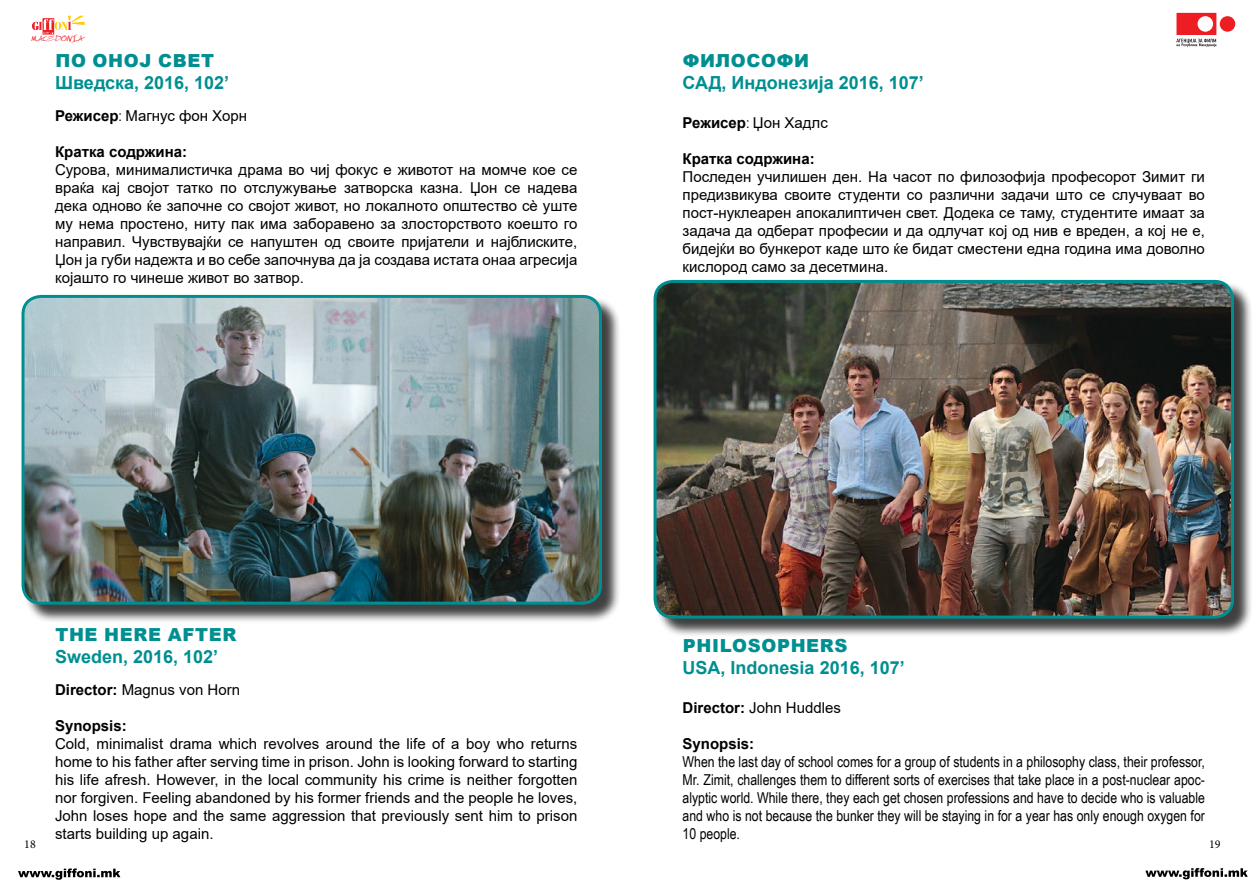
<style>
.page{position:relative;width:1259px;height:893px;background:#fff}
.page>*{position:absolute;margin:0;border:0;box-sizing:border-box;transform-origin:0 0}
.t1{font:700 18px "Arial";color:#008f91}
.t2{font:900 18px "Arial";letter-spacing:.035em;color:#008f91}
.t3{font:15px/18px "Arial";color:#000;text-align:justify}
.t4{font:15px/18px "Arial Narrow";color:#000;text-align:justify}
.t5{font:700 15px "Arial";color:#000}
.t6{font:12px "Minion Pro";color:#000}
.t7{font:10.05px "Especial Kay";color:#ed1d24;scale:1.2 1}
.s1{font-weight:700}
.s2{font-family:"Arial Narrow"}
</style>
<div class="page">
<svg style="left:32px;top:16px;width:53px;height:19px"></svg>
<svg style="left:1176px;top:13px;width:40px;height:34px"></svg>
<div style="left:1219px;top:16px;width:16px;height:16px;background:#ed1d24;border-radius:50%"></div>
<svg style="left:1145px;top:868px;width:102px;height:11px"></svg>
<svg style="left:18px;top:868px;width:102px;height:12px"></svg>
<div style="left:23px;top:297px;width:597px;height:327px;background:#000;opacity:.75"></div>
<img style="left:23px;top:296px;width:577px;height:306px">
<div style="left:22px;top:295px;width:580px;height:310px;border:3px solid #008f91;border-radius:18px"></div>
<div style="left:655px;top:282px;width:597px;height:355px;background:#000;opacity:.75"></div>
<img style="left:655px;top:281px;width:577px;height:336px">
<div style="left:653px;top:280px;width:581px;height:339px;border:3px solid #008f91;border-radius:18px"></div>
<p class="t7" style="left:31px;top:34px;width:45px">MACEDONI A</p>
<p class="t2" style="left:55px;top:48px;width:53px">ПО ОНОЈ</p>
<p class="t2" style="left:158px;top:48px;width:43px">СВЕТ</p>
<p class="t1" style="left:55px;top:70px;width:176px">Шведска, 2016, 102’</p>
<p class="t3" style="left:55px;top:107px;width:194px"><span class="s1">Режисер</span><span class="s2">:</span> Магнус фон Хорн</p>
<p class="t5" style="left:55px;top:141px;width:134px">Кратка содржина:</p>
<p class="t3" style="left:55px;top:161px;width:524px">Сурова, минималистичка драма во чиј фокус е животот на момче кое се враќа кај својот татко по отслужување затворска казна. Џон се надева дека одново ќе започне со својот живот, но локалното општество сè уште му нема простено, ниту пак има заборавено за злосторството коешто го направил. Чувствувајќи се напуштен од своите пријатели и најблиските, Џон ја губи надежта и во себе започнува да ја создава истата онаа агресија којашто го чинеше живот во затвор.</p>
<p class="t2" style="left:683px;top:48px;width:128px">ФИЛОСОФИ</p>
<p class="t1" style="left:682px;top:70px;width:243px">САД, Индонезија 2016, 107’</p>
<p class="t3" style="left:682px;top:114px;width:147px"><span class="s1">Режисер</span><span class="s2">:</span> Џон Хадлс</p>
<p class="t5" style="left:682px;top:148px;width:134px">Кратка содржина:</p>
<p class="t3" style="left:682px;top:168px;width:524px">Последен училишен ден. На часот по филозофија професорот Зимит ги предизвикува своите студенти со различни задачи што се случуваат во пост-нуклеарен апокалиптичен свет. Додека се таму, студентите имаат за задача да одберат професии и да одлучат кој од нив е вреден, а кој не е, бидејќи во бункерот каде што ќе бидат сместени една година има доволно кислород само за десетмина.</p>
<p class="t2" style="left:55px;top:622px;width:176px">THE HERE AFTER</p>
<p class="t1" style="left:55px;top:644px;width:165px">Sweden, 2016, 102’</p>
<p class="t3" style="left:55px;top:681px;width:187px"><span class="s1">Director:</span> Magnus von Horn</p>
<p class="t5" style="left:55px;top:715px;width:73px">Synopsis:</p>
<p class="t3" style="left:55px;top:735px;width:524px">Cold, minimalist drama which revolves around the life of a boy who returns home to his father after serving time in prison. John is looking forward to starting his life afresh. However, in the local community his crime is neither forgotten nor forgiven. Feeling abandoned by his former friends and the people he loves, John loses hope and the same aggression that previously sent him to prison starts building up again.</p>
<p class="t2" style="left:683px;top:633px;width:151px">PHILOSOPHERS</p>
<p class="t1" style="left:682px;top:655px;width:224px">USA, Indonesia 2016, 107’</p>
<p class="t3" style="left:682px;top:699px;width:160px"><span class="s1">Director:</span> John Huddles</p>
<p class="t5" style="left:682px;top:733px;width:73px">Synopsis:</p>
<p class="t4" style="left:682px;top:752px;width:524px">When the last day of school comes for a group of students in a philosophy class, their professor, Mr. Zimit, challenges them to different sorts of exercises that take place in a post-nuclear apoc&shy;alyptic world. While there, they each get chosen professions and have to decide who is valuable and who is not because the bunker they will be staying in for a year has only enough oxygen for 10 people.</p>
<p class="t6" style="left:24px;top:836px;width:13px">18</p>
<p class="t6" style="left:1209px;top:836px;width:13px">19</p>
</div>
